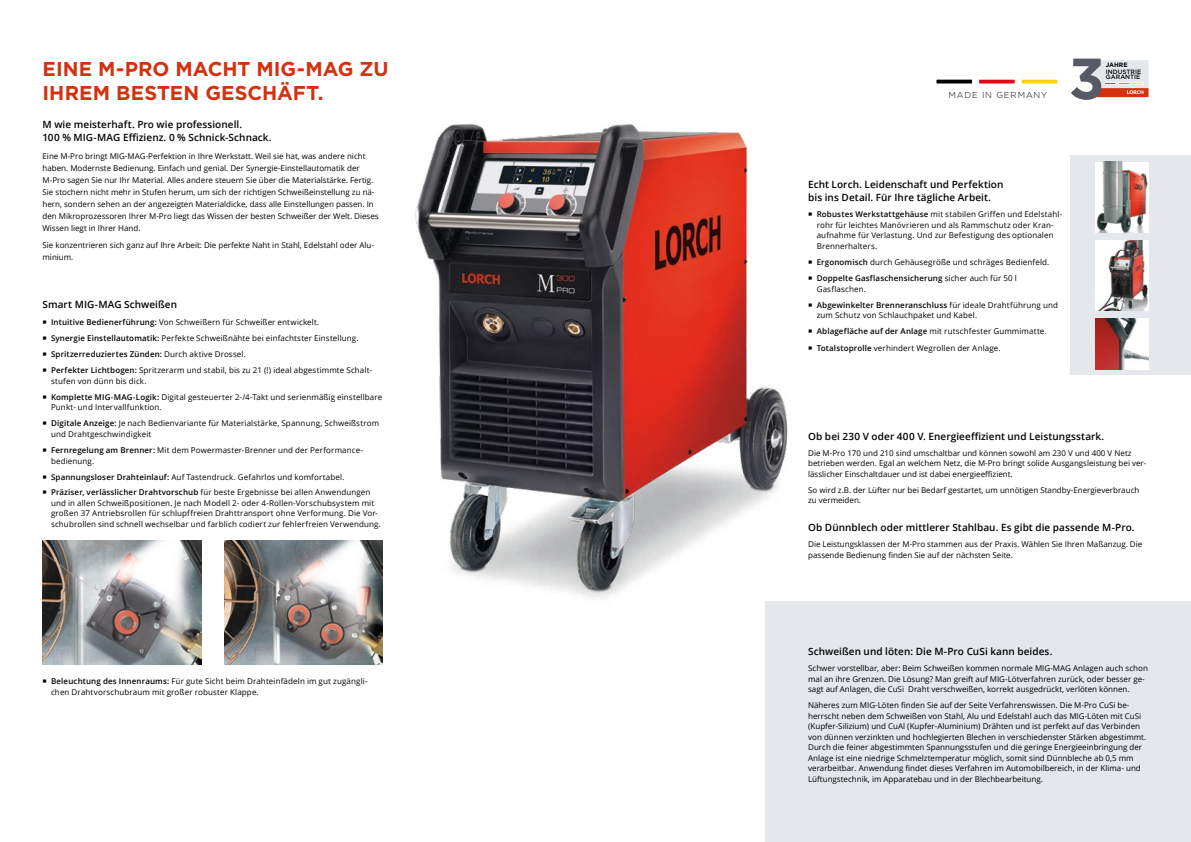
<style>
.page{position:relative;width:1191px;height:842px;background:#fff}
.page>*{position:absolute;margin:0;border:0;box-sizing:border-box;transform-origin:0 0}
.t1{font:700 20px "Gotham";color:#d4310f}
.t2{font:600 10px/13px "Open Sans";letter-spacing:.005em;color:#000}
.t3{font:300 8.6px "Gotham";letter-spacing:.1em;color:#000}
.t4{font:8px/10.5px "Open Sans";color:#000}
.t5{font:500 6.3px "Gotham";color:#000}
.t6{font:700 6.3px "Gotham";color:#000}
.s1{font-weight:600}
</style>
<div class="page">
<div style="left:765px;top:601px;width:426px;height:241px;background:#e4e8ec"></div>
<img style="left:43px;top:540px;width:158px;height:125px">
<img style="left:224px;top:540px;width:159px;height:125px">
<div style="left:1070px;top:156px;width:121px;height:219px;background:#e4e8ec"></div>
<img style="left:415px;top:124px;width:373px;height:474px">
<div style="left:936px;top:79px;width:36px;height:5px;background:#000"></div>
<svg style="left:978px;top:79px;width:37px;height:5px"></svg>
<svg style="left:1021px;top:79px;width:37px;height:5px"></svg>
<svg style="left:1071px;top:59px;width:77px;height:41px"></svg>
<img style="left:1095px;top:318px;width:53px;height:51px">
<img style="left:1095px;top:240px;width:53px;height:71px">
<img style="left:1095px;top:162px;width:53px;height:71px">
<h1 class="t1" style="left:43px;top:56px;width:347px">EINE M-PRO MACHT MIG-MAG ZU</h1>
<h1 class="t1" style="left:43px;top:80px;width:283px">IHREM BESTEN GESCHÄFT.</h1>
<p class="t2" style="left:43px;top:118px;width:231px">M wie meisterhaft. Pro wie professionell.<br>100 % MIG-MAG Effizienz. 0 % Schnick-Schnack.</p>
<p class="t4" style="left:43px;top:149px;width:338px;line-height:12px">Eine M-Pro bringt MIG-MAG-Perfektion in Ihre Werkstatt. Weil sie hat, was andere nicht haben. Modernste Bedienung. Einfach und genial. Der Synergie-Einstellautomatik der M-Pro sagen Sie nur Ihr Material. Alles andere steuern Sie über die Materialstärke. Fertig.<br>Sie stochern nicht mehr in Stufen herum, um sich der richtigen Schweißeinstellung zu nä&shy;hern, sondern sehen an der angezeigten Materialdicke, dass alle Einstellungen passen. In den Mikroprozessoren Ihrer M-Pro liegt das Wissen der besten Schweißer der Welt. Dieses Wissen liegt in Ihrer Hand.</p>
<p class="t4" style="left:43px;top:239px;width:333px;line-height:12px">Sie konzentrieren sich ganz auf Ihre Arbeit: Die perfekte Naht in Stahl, Edelstahl oder Alu&shy;minium.</p>
<p class="t2" style="left:43px;top:298px;width:136px">Smart MIG-MAG Schweißen</p>
<p class="t4" style="left:51px;top:313px;width:322px;line-height:16.2px"><span class="s1">Intuitive Bedienerführung:</span> Von Schweißern für Schweißer entwickelt.<br><span class="s1">Synergie Einstellautomatik:</span> Perfekte Schweißnähte bei einfachtster Einstellung.<br><span class="s1">Spritzerreduziertes Zünden:</span> Durch aktive Drossel.<br><span class="s1">Perfekter Lichtbogen:</span> Spritzerarm und stabil, bis zu 21 (!) ideal abgestimmte Schalt-</p>
<p class="t4" style="left:51px;top:372px;width:333px;line-height:16.2px">stufen von dünn bis dick.<br><span class="s1">Komplette MIG-MAG-Logik:</span> Digital gesteuerter 2-/4-Takt und serienmäßig einstellbare</p>
<p class="t4" style="left:51px;top:399px;width:330px;line-height:16.2px">Punkt- und Intervallfunktion.<br><span class="s1">Digitale Anzeige:</span> Je nach Bedienvariante für Materialstärke, Spannung, Schweißstrom</p>
<p class="t4" style="left:51px;top:426px;width:313px;line-height:16.2px">und Drahtgeschwindigkeit<br><span class="s1">Fernregelung am Brenner:</span> Mit dem Powermaster-Brenner und der Performance-</p>
<p class="t4" style="left:51px;top:452px;width:321px;line-height:15.9px">bedienung.<br><span class="s1">Spannungsloser Drahteinlauf:</span> Auf Tastendruck. Gefahrlos und komfortabel.<br><span class="s1">Präziser, verlässlicher Drahtvorschub</span> für beste Ergebnisse bei allen Anwendungen</p>
<p class="t4" style="left:51px;top:497px;width:331px">und in allen Schweißpositionen. Je nach Modell 2- oder 4-Rollen-Vorschubsystem mit großen 37 Antriebsrollen für schlupffreien Drahttransport ohne Verformung. Die Vor&shy;schubrollen sind schnell wechselbar und farblich codiert zur fehlerfreien Verwendung.</p>
<p class="t4" style="left:51px;top:676px;width:318px"><span class="s1">Beleuchtung des Innenraums:</span> Für gute Sicht beim Drahteinfädeln im gut zugängli&shy;chen Drahtvorschubraum mit großer robuster Klappe.</p>
<p class="t3" style="left:948px;top:89px;width:100px">MADE IN GERMANY</p>
<p class="t2" style="left:808px;top:178px;width:197px">Echt Lorch. Leidenschaft und Perfektion bis ins Detail. Für Ihre tägliche Arbeit.</p>
<p class="t4" style="left:816px;top:209px;width:247px"><span class="s1">Robustes Werkstattgehäuse</span> mit stabilen Griffen und Edelstahl&shy;rohr für leichtes Manövrieren und als Rammschutz oder Kran&shy;aufnahme für Verlastung. Und zur Befestigung des optionalen Brennerhalters.</p>
<p class="t4" style="left:816px;top:254px;width:234px;line-height:16.2px"><span class="s1">Ergonomisch</span> durch Gehäusegröße und schräges Bedienfeld.<br><span class="s1">Doppelte Gasflaschensicherung</span> sicher auch für 50 l</p>
<p class="t4" style="left:816px;top:280px;width:243px;line-height:16.2px">Gasflaschen.<br><span class="s1">Abgewinkelter Brenneranschluss</span> für ideale Drahtführung und</p>
<p class="t4" style="left:816px;top:307px;width:231px;line-height:16.2px">zum Schutz von Schlauchpaket und Kabel.<br><span class="s1">Ablagefläche auf der Anlage</span> mit rutschfester Gummimatte.<br><span class="s1">Totalstoprolle</span> verhindert Wegrollen der Anlage.</p>
<p class="t6" style="left:1105px;top:61px;width:23px">JAHRE</p>
<p class="t5" style="left:1106px;top:67px;width:37px">INDUSTRIE</p>
<p class="t5" style="left:1106px;top:73px;width:36px">GARANTIE</p>
<p class="t2" style="left:808px;top:429px;width:298px">Ob bei 230 V oder 400 V. Energieeffizient und Leistungsstark.</p>
<p class="t4" style="left:808px;top:447px;width:340px">Die M-Pro 170 und 210 sind umschaltbar und können sowohl am 230 V und 400 V Netz betrieben werden. Egal an welchem Netz, die M-Pro bringt solide Ausgangsleistung bei ver&shy;lässlicher Einschaltdauer und ist dabei energieeffizient.</p>
<p class="t4" style="left:808px;top:484px;width:333px">So wird z.B. der Lüfter nur bei Bedarf gestartet, um unnötigen Standby-Energieverbrauch zu vermeiden.</p>
<p class="t2" style="left:808px;top:521px;width:328px">Ob Dünnblech oder mittlerer Stahlbau. Es gibt die passende M-Pro.</p>
<p class="t4" style="left:808px;top:539px;width:336px">Die Leistungsklassen der M-Pro stammen aus der Praxis. Wählen Sie Ihren Maßanzug. Die passende Bedienung finden Sie auf der nächsten Seite.</p>
<p class="t2" style="left:808px;top:645px;width:246px">Schweißen und löten: Die M-Pro CuSi kann beides.</p>
<p class="t4" style="left:808px;top:663px;width:341px">Schwer vorstellbar, aber: Beim Schweißen kommen normale MIG-MAG Anlagen auch schon mal an ihre Grenzen. Die Lösung? Man greift auf MIG-Lötverfahren zurück, oder besser ge&shy;sagt auf Anlagen, die CuSi Draht verschweißen, korrekt ausgedrückt, verlöten können.</p>
<p class="t4" style="left:808px;top:700px;width:339px">Näheres zum MIG-Löten finden Sie auf der Seite Verfahrenswissen. Die M-Pro CuSi be&shy;herrscht neben dem Schweißen von Stahl, Alu und Edelstahl auch das MIG-Löten mit CuSi (Kupfer-Silizium) und CuAl (Kupfer-Aluminium) Drähten und ist perfekt auf das Verbinden von dünnen verzinkten und hochlegierten Blechen in verschiedenster Stärken abgestimmt.<br>Durch die feiner abgestimmten Spannungsstufen und die geringe Energieeinbringung der Anlage ist eine niedrige Schmelztemperatur möglich, somit sind Dünnbleche ab 0,5 mm verarbeitbar. Anwendung findet dieses Verfahren im Automobilbereich, in der Klima- und Lüftungstechnik, im Apparatebau und in der Blechbearbeitung.</p>
</div>
